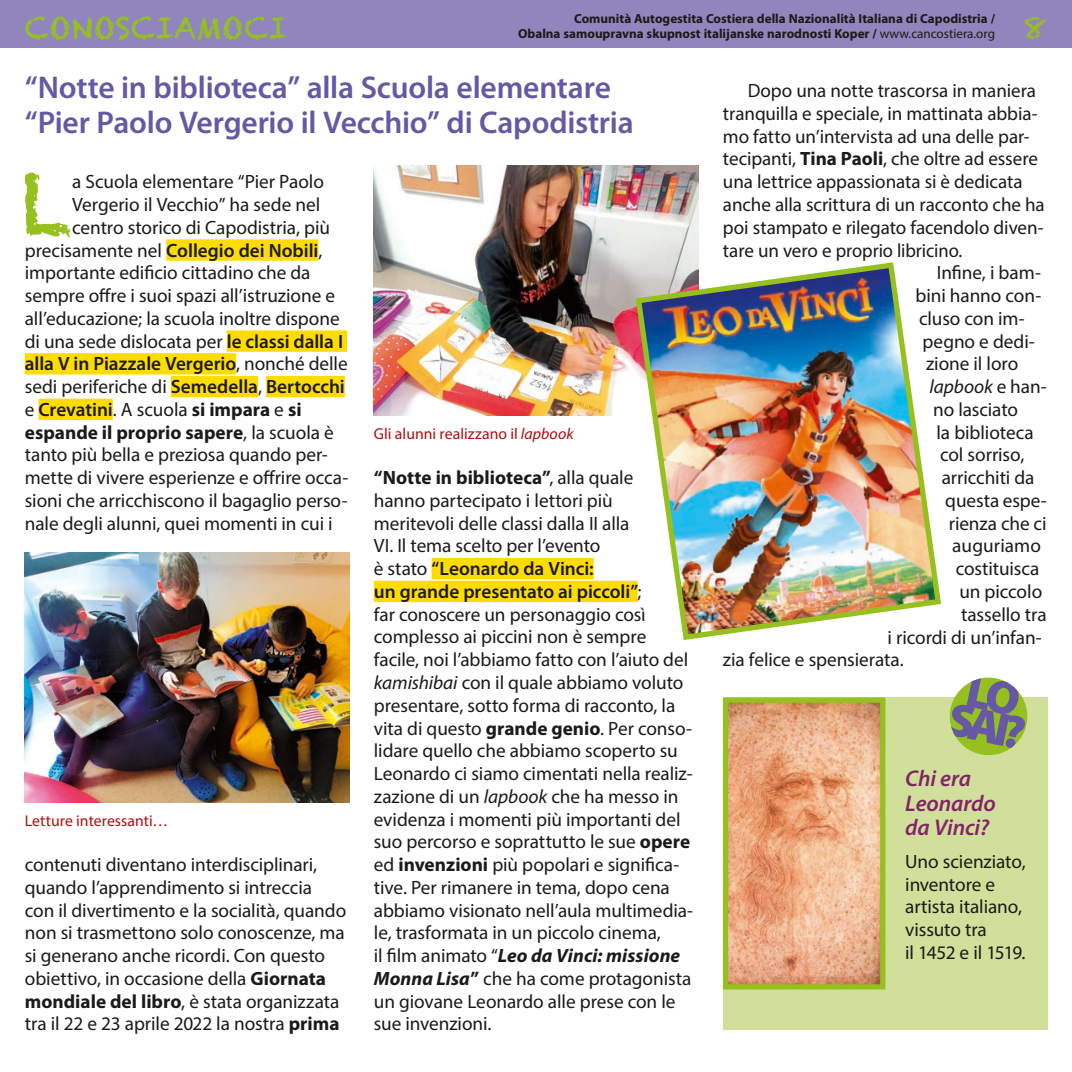
<style>
.page{position:relative;width:1072px;height:1072px;background:#fff}
.page>*{position:absolute;margin:0;border:0;box-sizing:border-box;transform-origin:0 0}
.t1{font:81.38px "Chalkduster";color:#95c01f}
.t2{font:600 31.5px/35px "Myriad Pro";letter-spacing:-.01em;color:#6758a3}
.t3{font:29.75px "Chalkduster";letter-spacing:.015em;color:#95c01f}
.t4{font:italic 600 22.75px/24.5px "Myriad Pro";letter-spacing:-.005em;color:#832469}
.t5{font:19.25px/22.8px "Myriad Pro";letter-spacing:-.005em;color:#1b1a18}
.t6{font:600 19.25px "Myriad Pro";color:#1b1a18}
.t7{font:700 19.25px "Myriad Pro";color:#1b1a18}
.t8{font:italic 19.25px "Myriad Pro";color:#1b1a18}
.t9{font:15.75px "Myriad Pro";color:#ae0d0f}
.t10{font:700 13.12px/14.3px "Myriad Pro";color:#1b1a18;text-align:right}
.s1{font-weight:400}
.s2{font-weight:600}
.s3{font-weight:700}
.s4{font-style:italic}
.s5{font-weight:700;font-style:italic}
.s6{font-style:normal}
</style>
<div class="page">
<div style="left:0;top:0;width:1071px;height:48px;background:#9185be"></div>
<hr style="left:1071px;top:0;width:1px;height:48px;background:#9185be">
<div style="left:723px;top:697px;width:324px;height:333px;background:#d0e09b"></div>
<img style="left:729px;top:703px;width:150px;height:280px">
<div style="left:723px;top:697px;width:162px;height:292px;border:5px solid #95c01f"></div>
<div style="left:166px;top:239px;width:152px;height:22px;background:#ffdc00"></div>
<div style="left:227px;top:330px;width:120px;height:22px;background:#ffdc00"></div>
<div style="left:25px;top:353px;width:211px;height:21px;background:#ffdc00"></div>
<div style="left:171px;top:376px;width:87px;height:21px;background:#ffdc00"></div>
<div style="left:266px;top:376px;width:79px;height:21px;background:#ffdc00"></div>
<div style="left:39px;top:399px;width:74px;height:21px;background:#ffdc00"></div>
<div style="left:431px;top:558px;width:162px;height:21px;background:#ffdc00"></div>
<div style="left:374px;top:581px;width:263px;height:21px;background:#ffdc00"></div>
<img style="left:374px;top:165px;width:324px;height:251px">
<img style="left:25px;top:552px;width:324px;height:250px">
<svg style="left:949px;top:677px;width:79px;height:79px"></svg>
<img style="left:632px;top:259px;width:309px;height:381px">
<p class="t10" style="left:518px;top:11px;width:478px">Comunità Autogestita Costiera della Nazionalità Italiana di Capodistria /<br>Obalna samoupravna skupnost italijanske narodnosti Koper / <span class="s1">www.cancostiera.org</span></p>
<h3 class="t3" style="left:25px;top:10px;width:263px">CONOSCIAMOCI</h3>
<h3 class="t3" style="left:1023px;top:10px;width:25px">8</h3>
<h2 class="t2" style="left:25px;top:69px;width:610px">“Notte in biblioteca” alla Scuola elementare “Pier Paolo Vergerio il Vecchio” di Capodistria</h2>
<h1 class="t1" style="left:21px;top:158px;width:53px">L</h1>
<p class="t5" style="left:72px;top:170px;width:253px">a Scuola elementare “Pier Paolo</p>
<p class="t5" style="left:72px;top:193px;width:249px">Vergerio il Vecchio” ha sede nel</p>
<p class="t5" style="left:72px;top:216px;width:259px">centro storico di Capodistria, più</p>
<p class="t6" style="left:25px;top:238px;width:299px"><span class="s1">precisamente nel</span> Collegio dei Nobili<span class="s1">,</span></p>
<p class="t5" style="left:25px;top:261px;width:287px">importante edificio cittadino che da</p>
<p class="t5" style="left:25px;top:284px;width:312px">sempre offre i suoi spazi all’istruzione e</p>
<p class="t5" style="left:25px;top:307px;width:316px">all’educazione; la scuola inoltre dispone</p>
<p class="t5" style="left:25px;top:329px;width:320px">di una sede dislocata per <span class="s2">le classi dalla I</span></p>
<p class="t6" style="left:25px;top:351px;width:324px">alla V in Piazzale Vergerio<span class="s1">, nonché delle</span></p>
<p class="t5" style="left:25px;top:375px;width:321px">sedi periferiche di <span class="s2">Semedella</span>, <span class="s2">Bertocchi</span></p>
<p class="t5" style="left:25px;top:398px;width:278px">e <span class="s2">Crevatini</span>. A scuola <span class="s3">si impara</span> e <span class="s3">si</span></p>
<p class="t7" style="left:25px;top:419px;width:310px">espande il proprio sapere<span class="s1">, la scuola è</span></p>
<p class="t5" style="left:25px;top:443px;width:304px">tanto più bella e preziosa quando per-</p>
<p class="t5" style="left:25px;top:466px;width:325px">mette di vivere esperienze e offrire occa-</p>
<p class="t5" style="left:25px;top:489px;width:324px">sioni che arricchiscono il bagaglio perso-</p>
<p class="t5" style="left:25px;top:511px;width:309px">nale degli alunni, quei momenti in cui i</p>
<p class="t9" style="left:25px;top:810px;width:145px">Letture interessanti…</p>
<p class="t5" style="left:25px;top:853px;width:323px">contenuti diventano interdisciplinari, quando l’apprendimento si intreccia con il divertimento e la socialità, quando non si trasmettono solo conoscenze, ma si generano anche ricordi. Con questo obiettivo, in occasione della <span class="s3">Giornata mondiale del libro</span>, è stata organizzata tra il 22 e 23 aprile 2022 la nostra <span class="s3">prima</span></p>
<p class="t9" style="left:374px;top:423px;width:201px">Gli alunni realizzano il <span class="s4">lapbook</span></p>
<p class="t5" style="left:374px;top:466px;width:321px"><span class="s3">“Notte in biblioteca”</span>, alla quale<br>hanno partecipato i lettori più meritevoli delle classi dalla II alla<br>VI. Il tema scelto per l’evento<br>è stato <span class="s2">“Leonardo da Vinci:<br>un grande presentato ai piccoli”</span>;<br>far conoscere un personaggio così complesso ai piccini non è sempre facile, noi l’abbiamo fatto con l’aiuto del <span class="s4">kamishibai</span> con il quale abbiamo voluto presentare, sotto forma di racconto, la vita di questo <span class="s3">grande genio</span>. Per conso&shy;lidare quello che abbiamo scoperto su Leonardo ci siamo cimentati nella realiz&shy;zazione di un <span class="s4">lapbook</span> che ha messo in evidenza i momenti più importanti del suo percorso e soprattutto le sue <span class="s3">opere </span>ed <span class="s3">invenzioni</span> più popolari e significa&shy;tive. Per rimanere in tema, dopo cena abbiamo visionato nell’aula multimedia&shy;le, trasformata in un piccolo cinema,<br>il film animato “<span class="s5">Leo da Vinci: missione Monna Lisa</span><span class="s3">”</span> che ha come protagonista un giovane Leonardo alle prese con le sue invenzioni.</p>
<p class="t5" style="left:747px;top:79px;width:290px">Dopo una notte trascorsa in maniera</p>
<p class="t5" style="left:723px;top:102px;width:316px">tranquilla e speciale, in mattinata abbia-</p>
<p class="t5" style="left:723px;top:125px;width:307px">mo fatto un’intervista ad una delle par-</p>
<p class="t5" style="left:723px;top:147px;width:316px">tecipanti, <span class="s3">Tina Paoli</span>, che oltre ad essere</p>
<p class="t5" style="left:723px;top:170px;width:301px">una lettrice appassionata si è dedicata</p>
<p class="t5" style="left:723px;top:193px;width:323px">anche alla scrittura di un racconto che ha</p>
<p class="t5" style="left:723px;top:216px;width:322px">poi stampato e rilegato facendolo diven-</p>
<p class="t5" style="left:723px;top:238px;width:241px">tare un vero e proprio libricino.</p>
<p class="t5" style="left:936px;top:261px;width:104px">Infine, i bam-</p>
<p class="t5" style="left:915px;top:284px;width:126px">bini hanno con-</p>
<p class="t5" style="left:919px;top:307px;width:106px">cluso con im-</p>
<p class="t5" style="left:922px;top:329px;width:113px">pegno e dedi-</p>
<p class="t5" style="left:926px;top:352px;width:94px">zione il loro</p>
<p class="t8" style="left:929px;top:375px;width:119px">lapbook <span class="s6">e han-</span></p>
<p class="t5" style="left:933px;top:398px;width:87px">no lasciato</p>
<p class="t5" style="left:936px;top:420px;width:99px">la biblioteca</p>
<p class="t5" style="left:940px;top:443px;width:86px">col sorriso,</p>
<p class="t5" style="left:941px;top:466px;width:94px">arricchiti da</p>
<p class="t5" style="left:945px;top:489px;width:103px">questa espe-</p>
<p class="t5" style="left:948px;top:511px;width:99px">rienza che ci</p>
<p class="t5" style="left:952px;top:534px;width:90px">auguriamo</p>
<p class="t5" style="left:955px;top:557px;width:85px">costituisca</p>
<p class="t5" style="left:959px;top:580px;width:84px">un piccolo</p>
<p class="t5" style="left:961px;top:602px;width:87px">tassello tra</p>
<p class="t5" style="left:887px;top:625px;width:155px">i ricordi di un’infan-</p>
<p class="t5" style="left:723px;top:648px;width:182px">zia felice e spensierata.</p>
<p class="t4" style="left:905px;top:765px;width:92px">Chi era<br>Leonardo da Vinci?</p>
<p class="t5" style="left:905px;top:849px;width:122px">Uno scienziato, inventore e artista italiano, vissuto tra<br>il 1452 e il 1519.</p>
</div>
